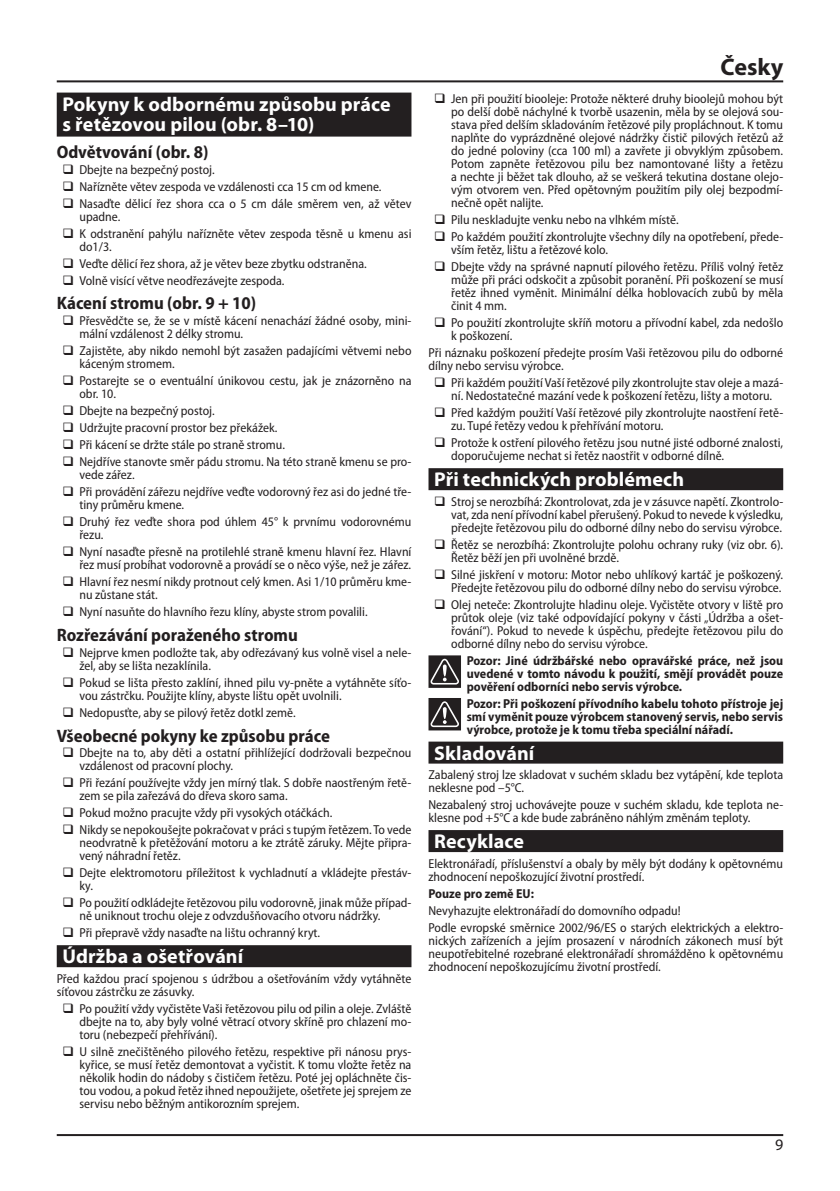
<style>
.page{position:relative;width:840px;height:1191px;background:#fff}
.page>*{position:absolute;margin:0;border:0;box-sizing:border-box;transform-origin:0 0}
.t1{font:700 24px "Myriad Pro";color:#231f20}
.t2{font:700 20px/20px "Myriad Pro";letter-spacing:.005em;color:#fff}
.t3{font:700 semi-condensed 18px "Myriad Pro";color:#231f20}
.t4{font:16px "Myriad Pro";color:#231f20}
.t5{font:semi-condensed 13px/13px "Myriad Pro";color:#231f20}
.t6{font:700 semi-condensed 13px/13px "Myriad Pro";color:#231f20;text-align:justify}
</style>
<div class="page">
<hr style="left:57px;top:80px;width:725px;height:2px;background:#231f20">
<hr style="left:57px;top:1134px;width:725px;height:2px;background:#231f20">
<div style="left:57px;top:93px;width:354px;height:44px;background:#231f20"></div>
<div style="left:57px;top:945px;width:354px;height:22px;background:#231f20"></div>
<div style="left:428px;top:468px;width:354px;height:22px;background:#231f20"></div>
<div style="left:428px;top:741px;width:354px;height:22px;background:#231f20"></div>
<div style="left:428px;top:830px;width:354px;height:22px;background:#231f20"></div>
<svg style="left:428px;top:655px;width:33px;height:33px"></svg>
<svg style="left:428px;top:698px;width:33px;height:32px"></svg>
<h2 class="t2" style="left:62px;top:93px;width:329px">Pokyny k odbornému způsobu práce s řetězovou pilou (obr. 8–10)</h2>
<h3 class="t3" style="left:57px;top:142px;width:153px">Odvětvování (obr. 8)</h3>
<p class="t5" style="left:79px;top:161px;width:333px;line-height:17px">Dbejte na bezpečný postoj.<br>Nařízněte větev zespoda ve vzdálenosti cca 15 cm od kmene.<br>Nasaďte dělicí řez shora cca o 5 cm dále směrem ven, až větev</p>
<p class="t5" style="left:79px;top:208px;width:333px;line-height:17px">upadne.<br>K odstranění pahýlu nařízněte větev zespoda těsně u kmenu asi</p>
<p class="t5" style="left:79px;top:238px;width:289px;line-height:17px">do1/3.<br>Veďte dělicí řez shora, až je větev beze zbytku odstraněna.<br>Volně visící větve neodřezávejte zespoda.</p>
<h3 class="t3" style="left:57px;top:293px;width:201px">Kácení stromu (obr. 9 + 10)</h3>
<p class="t5" style="left:79px;top:315px;width:333px">Přesvědčte se, že se v místě kácení nenachází žádné osoby, mini&shy;mální vzdálenost 2 délky stromu.</p>
<p class="t5" style="left:79px;top:345px;width:333px">Zajistěte, aby nikdo nemohl být zasažen padajícími větvemi nebo káceným stromem.</p>
<p class="t5" style="left:79px;top:375px;width:333px">Postarejte se o eventuální únikovou cestu, jak je znázorněno na obr. 10.</p>
<p class="t5" style="left:79px;top:403px;width:333px;line-height:17px">Dbejte na bezpečný postoj.<br>Udržujte pracovní prostor bez překážek.<br>Při kácení se držte stále po straně stromu.<br>Nejdříve stanovte směr pádu stromu. Na této straně kmenu se pro-</p>
<p class="t5" style="left:79px;top:466px;width:333px;line-height:17px">vede zářez.<br>Při provádění zářezu nejdříve veďte vodorovný řez asi do jedné tře-</p>
<p class="t5" style="left:79px;top:496px;width:333px;line-height:17px">tiny průměru kmene.<br>Druhý řez veďte shora pod úhlem 45° k prvnímu vodorovnému</p>
<p class="t5" style="left:79px;top:526px;width:333px;line-height:17px">řezu.<br>Nyní nasaďte přesně na protilehlé straně kmenu hlavní řez. Hlavní</p>
<p class="t5" style="left:79px;top:556px;width:333px;line-height:17px">řez musí probíhat vodorovně a provádí se o něco výše, než je zářez.<br>Hlavní řez nesmí nikdy protnout celý kmen. Asi 1/10 průměru kme-</p>
<p class="t5" style="left:79px;top:586px;width:289px;line-height:17px">nu zůstane stát.<br>Nyní nasuňte do hlavního řezu klíny, abyste strom povalili.</p>
<h3 class="t3" style="left:57px;top:625px;width:242px">Rozřezávání poraženého stromu</h3>
<p class="t5" style="left:79px;top:646px;width:333px">Nejprve kmen podložte tak, aby odřezávaný kus volně visel a nele&shy;žel, aby se lišta nezaklínila.</p>
<p class="t5" style="left:79px;top:676px;width:333px">Pokud se lišta přesto zaklíní, ihned pilu vy-pněte a vytáhněte síťo&shy;vou zástrčku. Použijte klíny, abyste lištu opět uvolnili.</p>
<p class="t5" style="left:79px;top:706px;width:218px">Nedopusťte, aby se pilový řetěz dotkl země.</p>
<h3 class="t3" style="left:57px;top:725px;width:274px">Všeobecné pokyny ke způsobu práce</h3>
<p class="t5" style="left:79px;top:746px;width:333px">Dbejte na to, aby děti a ostatní přihlížející dodržovali bezpečnou vzdálenost od pracovní plochy.</p>
<p class="t5" style="left:79px;top:776px;width:333px">Při řezání používejte vždy jen mírný tlak. S dobře naostřeným řetě&shy;zem se pila zařezává do dřeva skoro sama.</p>
<p class="t5" style="left:79px;top:804px;width:333px;line-height:17px">Pokud možno pracujte vždy při vysokých otáčkách.<br>Nikdy se nepokoušejte pokračovat v práci s tupým řetězem. To vede</p>
<p class="t5" style="left:79px;top:836px;width:333px">neodvratně k přetěžování motoru a ke ztrátě záruky. Mějte připra&shy;vený náhradní řetěz.</p>
<p class="t5" style="left:79px;top:866px;width:333px">Dejte elektromotoru příležitost k vychladnutí a vkládejte přestáv&shy;ky.</p>
<p class="t5" style="left:79px;top:896px;width:333px">Po použití odkládejte řetězovou pilu vodorovně, jinak může případ&shy;ně uniknout trochu oleje z odvzdušňovacího otvoru nádržky.</p>
<p class="t5" style="left:79px;top:926px;width:242px">Při přepravě vždy nasaďte na lištu ochranný kryt.</p>
<h2 class="t2" style="left:62px;top:945px;width:182px">Údržba a ošetřování</h2>
<p class="t5" style="left:57px;top:972px;width:356px">Před každou prací spojenou s údržbou a ošetřováním vždy vytáhněte síťovou zástrčku ze zásuvky.</p>
<p class="t5" style="left:79px;top:1002px;width:333px;text-align:justify">Po použití vždy vyčistěte Vaši řetězovou pilu od pilin a oleje. Zvláště dbejte na to, aby byly volné větrací otvory skříně pro chlazení mo&shy;toru (nebezpečí přehřívání).</p>
<p class="t5" style="left:79px;top:1045px;width:333px;text-align:justify">U silně znečištěného pilového řetězu, respektive při nánosu prys&shy;kyřice, se musí řetěz demontovat a vyčistit. K tomu vložte řetěz na několik hodin do nádoby s čističem řetězu. Poté jej opláchněte čis&shy;tou vodou, a pokud řetěz ihned nepoužijete, ošetřete jej sprejem ze servisu nebo běžným antikorozním sprejem.</p>
<h1 class="t1" style="left:720px;top:51px;width:64px">Česky</h1>
<p class="t5" style="left:451px;top:93px;width:333px;text-align:justify">Jen při použití biooleje: Protože některé druhy bioolejů mohou být po delší době náchylné k tvorbě usazenin, měla by se olejová sou&shy;stava před delším skladováním řetězové pily propláchnout. K tomu naplňte do vyprázdněné olejové nádržky čistič pilových řetězů až do jedné poloviny (cca 100 ml) a zavřete ji obvyklým způsobem.<br>Potom zapněte řetězovou pilu bez namontované lišty a řetězu a nechte ji běžet tak dlouho, až se veškerá tekutina dostane olejo&shy;vým otvorem ven. Před opětovným použitím pily olej bezpodmí&shy;nečně opět nalijte.</p>
<p class="t5" style="left:451px;top:212px;width:333px;line-height:17px">Pilu neskladujte venku nebo na vlhkém místě.<br>Po každém použití zkontrolujte všechny díly na opotřebení, přede-</p>
<p class="t5" style="left:451px;top:242px;width:333px;line-height:17px">vším řetěz, lištu a řetězové kolo.<br>Dbejte vždy na správné napnutí pilového řetězu. Příliš volný řetěz</p>
<p class="t5" style="left:451px;top:274px;width:333px;text-align:justify">může při práci odskočit a způsobit poranění. Při poškození se musí řetěz ihned vyměnit. Minimální délka hoblovacích zubů by měla činit 4 mm.</p>
<p class="t5" style="left:451px;top:317px;width:333px">Po použití zkontrolujte skříň motoru a přívodní kabel, zda nedošlo k poškození.</p>
<p class="t5" style="left:428px;top:347px;width:356px">Při náznaku poškození předejte prosím Vaši řetězovou pilu do odborné dílny nebo servisu výrobce.</p>
<p class="t5" style="left:451px;top:377px;width:333px">Při každém použití Vaší řetězové pily zkontrolujte stav oleje a mazá&shy;ní. Nedostatečné mazání vede k poškození řetězu, lišty a motoru.</p>
<p class="t5" style="left:451px;top:406px;width:333px">Před každým použití Vaší řetězové pily zkontrolujte naostření řetě&shy;zu. Tupé řetězy vedou k přehřívání motoru.</p>
<p class="t5" style="left:451px;top:436px;width:333px">Protože k ostření pilového řetězu jsou nutné jisté odborné znalosti, doporučujeme nechat si řetěz naostřit v odborné dílně.</p>
<h2 class="t2" style="left:434px;top:469px;width:251px">Při technických problémech</h2>
<p class="t5" style="left:451px;top:495px;width:333px;text-align:justify">Stroj se nerozbíhá: Zkontrolovat, zda je v zásuvce napětí. Zkontrolo&shy;vat, zda není přívodní kabel přerušený. Pokud to nevede k výsledku, předejte řetězovou pilu do odborné dílny nebo do servisu výrobce.</p>
<p class="t5" style="left:451px;top:538px;width:333px">Řetěz se nerozbíhá: Zkontrolujte polohu ochrany ruky (viz obr. 6).<br>Řetěz běží jen při uvolněné brzdě.</p>
<p class="t5" style="left:451px;top:568px;width:333px">Silné jiskření v motoru: Motor nebo uhlíkový kartáč je poškozený.<br>Předejte řetězovou pilu do odborné dílny nebo do servisu výrobce.</p>
<p class="t5" style="left:451px;top:598px;width:333px;text-align:justify">Olej neteče: Zkontrolujte hladinu oleje. Vyčistěte otvory v liště pro průtok oleje (viz také odpovídající pokyny v části „Údržba a ošet&shy;řování“). Pokud to nevede k úspěchu, předejte řetězovou pilu do odborné dílny nebo do servisu výrobce.</p>
<p class="t6" style="left:466px;top:654px;width:318px">Pozor: Jiné údržbářské nebo opravářské práce, než jsou uvedené v tomto návodu k použití, smějí provádět pouze pověření odborníci nebo servis výrobce.</p>
<p class="t6" style="left:466px;top:697px;width:318px">Pozor: Při poškození přívodního kabelu tohoto přístroje jej smí vyměnit pouze výrobcem stanovený servis, nebo servis výrobce, protože je k tomu třeba speciální nářadí.</p>
<h2 class="t2" style="left:434px;top:742px;width:102px">Skladování</h2>
<p class="t5" style="left:428px;top:768px;width:356px">Zabalený stroj lze skladovat v suchém skladu bez vytápění, kde teplota neklesne pod –5°C.</p>
<p class="t5" style="left:428px;top:798px;width:356px">Nezabalený stroj uchovávejte pouze v suchém skladu, kde teplota ne&shy;klesne pod +5°C a kde bude zabráněno náhlým změnám teploty.</p>
<h2 class="t2" style="left:434px;top:830px;width:91px">Recyklace</h2>
<p class="t5" style="left:428px;top:857px;width:356px">Elektronářadí, příslušenství a obaly by měly být dodány k opětovnému zhodnocení nepoškozující životní prostředí.</p>
<p class="t6" style="left:428px;top:887px;width:107px">Pouze pro země EU:</p>
<p class="t5" style="left:428px;top:902px;width:356px;line-height:17px">Nevyhazujte elektronářadí do domovního odpadu!<br>Podle evropské směrnice 2002/96/ES o starých elektrických a elektro-</p>
<p class="t5" style="left:428px;top:934px;width:356px;text-align:justify">nických zařízeních a jejím prosazení v národních zákonech musí být neupotřebitelné rozebrané elektronářadí shromážděno k opětovnému zhodnocení nepoškozujícímu životní prostředí.</p>
<p class="t4" style="left:774px;top:1135px;width:10px">9</p>
</div>
